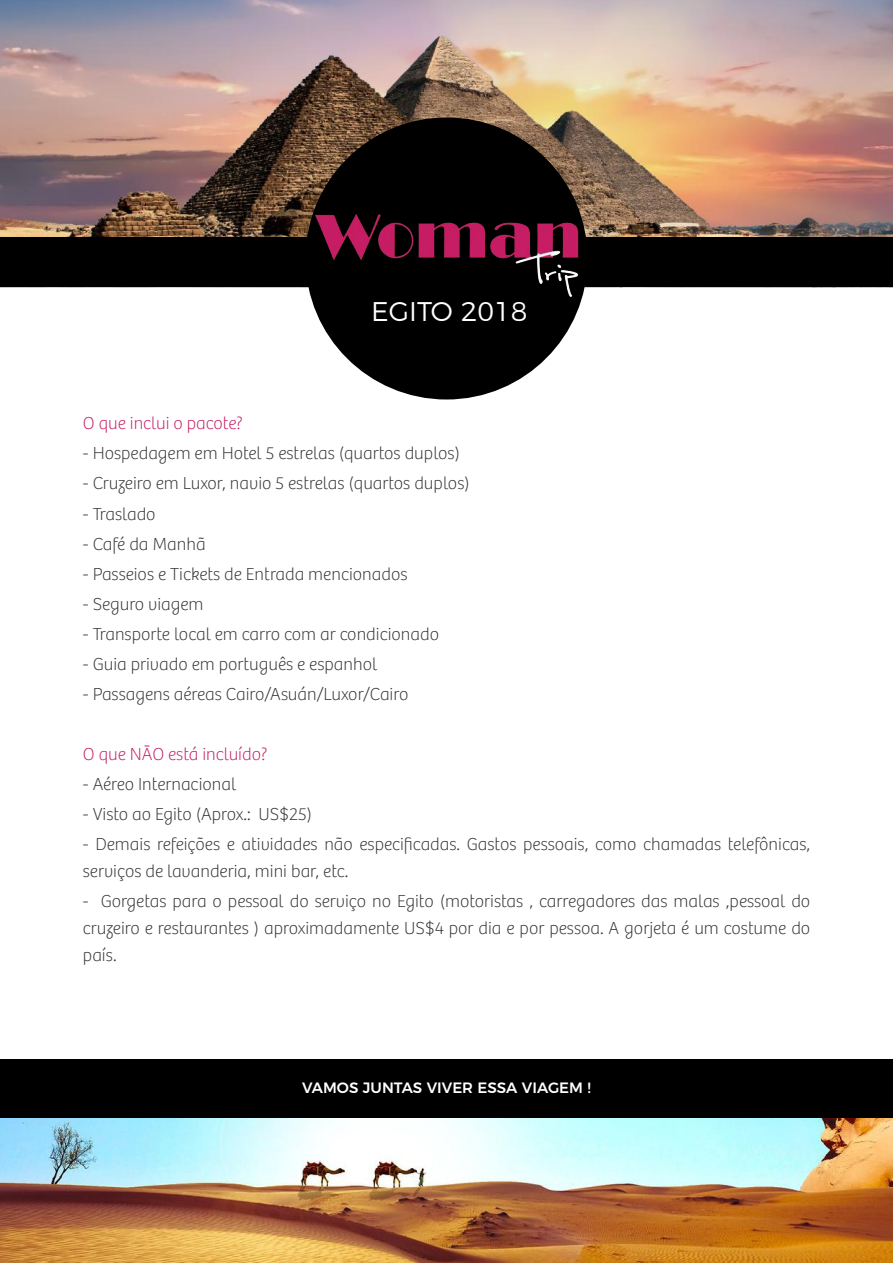
<style>
.page{position:relative;width:893px;height:1263px;background:#fff}
.page>*{position:absolute;margin:0;border:0;box-sizing:border-box;transform-origin:0 0}
.t1{font:300 27px "Montserrat";color:#fff}
.t2{font:100 18px/27px "Bree";color:#333}
.t3{font:100 18px "Bree";color:#c61d64}
.t4{font:500 15px "Montserrat";color:#fff}
</style>
<div class="page">
<img style="left:1px;top:0;width:892px;height:237px">
<div style="left:0;top:237px;width:893px;height:50px;background:#000"></div>
<div style="left:306px;top:117px;width:282px;height:282px;background:#000;border-radius:50%"></div>
<img style="left:308px;top:210px;width:277px;height:91px">
<img style="left:0;top:1118px;width:893px;height:145px">
<div style="left:0;top:1059px;width:893px;height:59px;background:#000"></div>
<h1 class="t1" style="left:371px;top:291px;width:158px">EGITO 2018</h1>
<p class="t3" style="left:83px;top:413px;width:161px">O que inclui o pacote?</p>
<p class="t2" style="left:83px;top:440px;width:379px">- Hospedagem em Hotel 5 estrelas (quartos duplos)</p>
<p class="t2" style="left:83px;top:470px;width:388px">- Cruzeiro em Luxor, navio 5 estrelas (quartos duplos)</p>
<p class="t2" style="left:83px;top:500px;width:74px">- Traslado</p>
<p class="t2" style="left:83px;top:530px;width:124px">- Café da Manhã</p>
<p class="t2" style="left:83px;top:560px;width:326px">- Passeios e Tickets de Entrada mencionados</p>
<p class="t2" style="left:83px;top:590px;width:122px">- Seguro viagem</p>
<p class="t2" style="left:83px;top:620px;width:358px">- Transporte local em carro com ar condicionado</p>
<p class="t2" style="left:83px;top:650px;width:296px">- Guia privado em português e espanhol</p>
<p class="t2" style="left:83px;top:680px;width:327px">- Passagens aéreas Cairo/Asuán/Luxor/Cairo</p>
<p class="t3" style="left:83px;top:743px;width:186px">O que NÃO está incluído?</p>
<p class="t2" style="left:83px;top:770px;width:155px">- Aéreo Internacional</p>
<p class="t2" style="left:83px;top:800px;width:231px">- Visto ao Egito (Aprox.: US$25)</p>
<p class="t2" style="left:83px;top:830px;width:729px">- Demais refeições e atividades não especificadas. Gastos pessoais, como chamadas telefônicas, serviços de lavanderia, mini bar, etc.</p>
<p class="t2" style="left:83px;top:887px;width:729px;text-align:justify">- Gorgetas para o pessoal do serviço no Egito (motoristas , carregadores das malas ,pessoal do cruzeiro e restaurantes ) aproximadamente US$4 por dia e por pessoa. A gorjeta é um costume do país.</p>
<p class="t4" style="left:302px;top:1076px;width:290px">VAMOS JUNTAS VIVER ESSA VIAGEM !</p>
</div>
